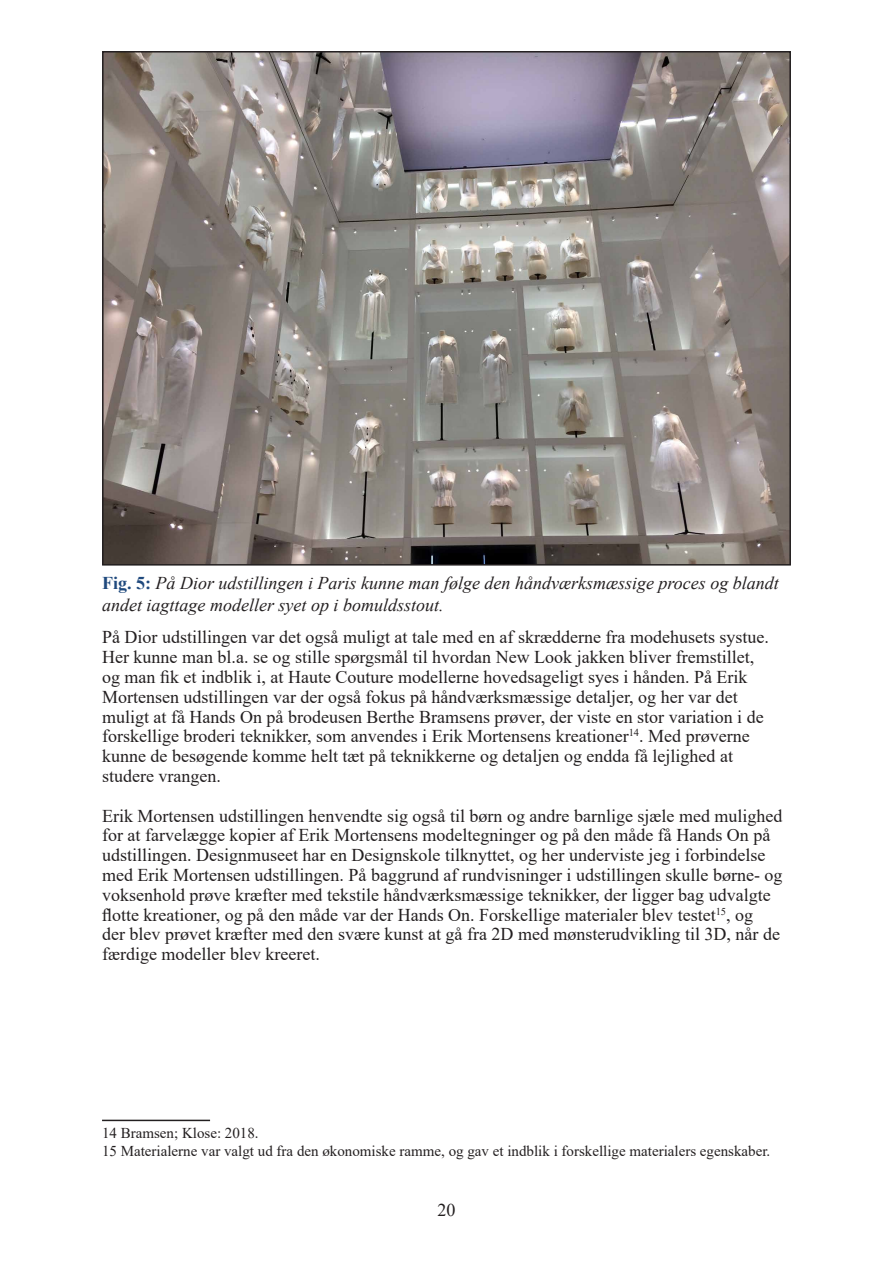
<style>
.page{position:relative;width:893px;height:1263px;background:#fff}
.page>*{position:absolute;margin:0;border:0;box-sizing:border-box;transform-origin:0 0}
.t1{font:18px/19.8px "Times New Roman";color:#231f20}
.t2{font:italic 18px/21.6px "Times New Roman";color:#231f20}
.t3{font:15px "Times New Roman";color:#231f20}
.s1{font-weight:700;font-style:normal;color:#1f497d}
</style>
<div class="page">
<hr style="left:102px;top:1120px;width:108px;height:1px;background:#231f20">
<img style="left:105px;top:54px;width:683px;height:509px">
<div style="left:102px;top:51px;width:689px;height:515px;border:2px solid #231f20"></div>
<p class="t2" style="left:102px;top:572px;width:678px"><span class="s1">Fig. 5:</span> På Dior udstillingen i Paris kunne man følge den håndværksmæssige proces og blandt andet iagttage modeller syet op i bomuldsstout.</p>
<p class="t1" style="left:102px;top:627px;width:668px">På Dior udstillingen var det også muligt at tale med en af skrædderne fra modehusets systue.<br>Her kunne man bl.a. se og stille spørgsmål til hvordan New Look jakken bliver fremstillet, og man fik et indblik i, at Haute Couture modellerne hovedsageligt syes i hånden. På Erik Mortensen udstillingen var der også fokus på håndværksmæssige detaljer, og her var det muligt at få Hands On på brodeusen Berthe Bramsens prøver, der viste en stor variation i de forskellige broderi teknikker, som anvendes i Erik Mortensens kreationer<sup>14</sup>. Med prøverne kunne de besøgende komme helt tæt på teknikkerne og detaljen og endda få lejlighed at studere vrangen.</p>
<p class="t1" style="left:102px;top:805px;width:682px">Erik Mortensen udstillingen henvendte sig også til børn og andre barnlige sjæle med mulighed for at farvelægge kopier af Erik Mortensens modeltegninger og på den måde få Hands On på udstillingen. Designmuseet har en Designskole tilknyttet, og her underviste jeg i forbindelse med Erik Mortensen udstillingen. På baggrund af rundvisninger i udstillingen skulle børne- og voksenhold prøve kræfter med tekstile håndværksmæssige teknikker, der ligger bag udvalgte flotte kreationer, og på den måde var der Hands On. Forskellige materialer blev testet<sup>15</sup>, og<br>der blev prøvet kræfter med den svære kunst at gå fra 2D med mønsterudvikling til 3D, når de færdige modeller blev kreeret.</p>
<p class="t3" style="left:102px;top:1123px;width:158px">14 Bramsen; Klose: 2018.</p>
<p class="t3" style="left:102px;top:1141px;width:670px">15 Materialerne var valgt ud fra den økonomiske ramme, og gav et indblik i forskellige materialers egenskaber.</p>
<p class="t1" style="left:437px;top:1199px;width:19px">20</p>
</div>
